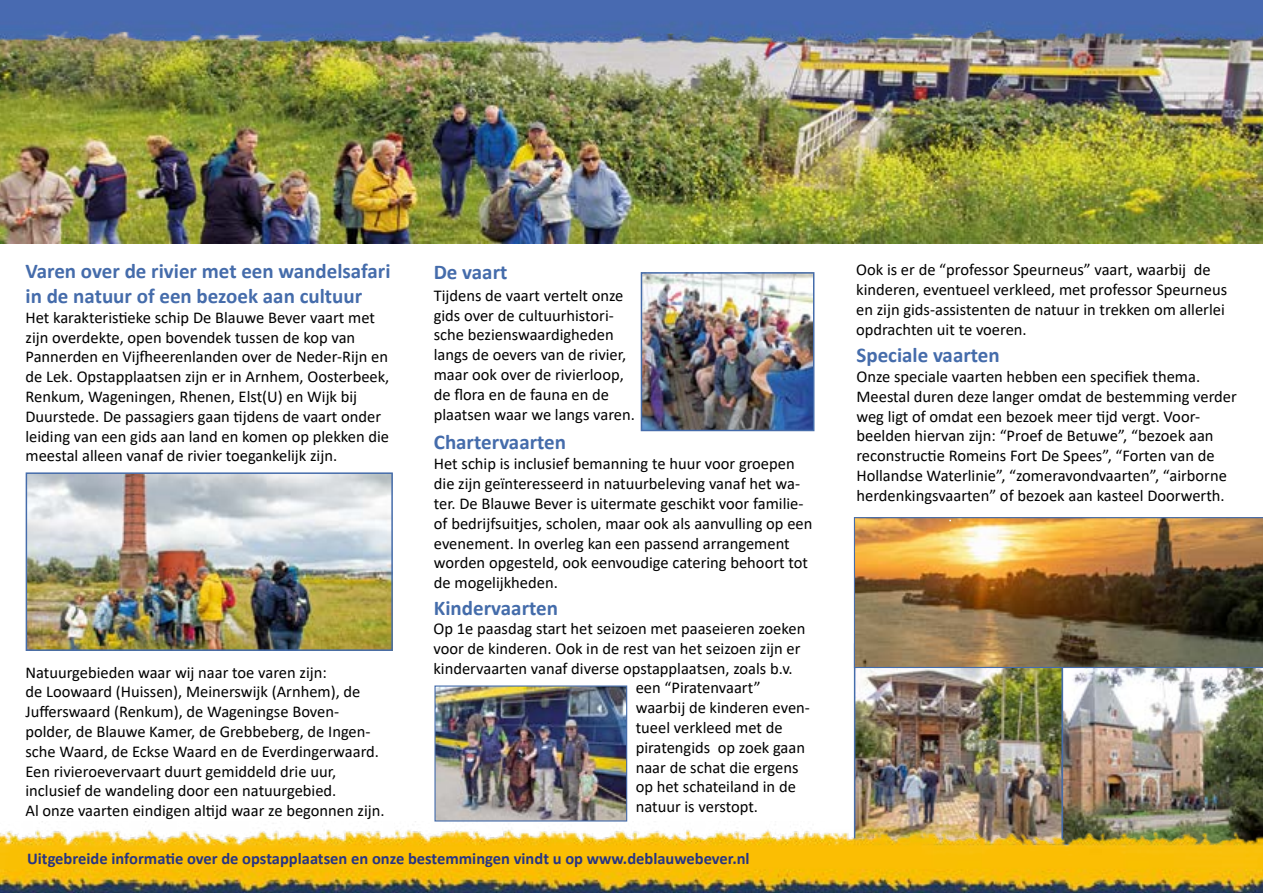
<style>
.page{position:relative;width:1263px;height:893px;background:#fff}
.page>*{position:absolute;margin:0;border:0;box-sizing:border-box;transform-origin:0 0}
.t1{font:700 21px/25.2px "Calibri";color:#456cab}
.t2{font:700 21px "Calibri";color:#446caa}
.t3{font:16.5px/19.8px "Calibri";color:#000}
.t4{font:700 16.5px "Calibri";color:#283583}
</style>
<div class="page">
<img style="left:1063px;top:668px;width:200px;height:154px">
<img style="left:857px;top:668px;width:203px;height:154px">
<div style="left:854px;top:643px;width:209px;height:202px;border:2px solid #456cab"></div>
<img style="left:0;top:822px;width:1263px;height:71px">
<img style="left:854px;top:517px;width:409px;height:151px">
<img style="left:436px;top:687px;width:189px;height:132px">
<div style="left:434px;top:685px;width:193px;height:136px;border:1px solid #456cab"></div>
<img style="left:29px;top:475px;width:361px;height:173px">
<div style="left:26px;top:472px;width:367px;height:179px;border:2px solid #456cab"></div>
<img style="left:644px;top:275px;width:167px;height:153px">
<div style="left:641px;top:272px;width:173px;height:159px;border:2px solid #456cab"></div>
<img style="left:0;top:50px;width:1263px;height:193px">
<img style="left:0;top:0;width:1263px;height:50px">
<p class="t1" style="left:26px;top:258px;width:366px">Varen over de rivier met een wandelsafari in de natuur of een bezoek aan cultuur</p>
<p class="t3" style="left:26px;top:307px;width:365px">Het karakteristieke schip De Blauwe Bever vaart met zijn overdekte, open bovendek tussen de kop van Pannerden en Vijfheerenlanden over de Neder-Rijn en de Lek. Opstapplaatsen zijn er in Arnhem, Oosterbeek, Renkum, Wageningen, Rhenen, Elst(U) en Wijk bij Duurstede. De passagiers gaan tijdens de vaart onder leiding van een gids aan land en komen op plekken die meestal alleen vanaf de rivier toegankelijk zijn.</p>
<p class="t3" style="left:26px;top:662px;width:361px">Natuurgebieden waar wij naar toe varen zijn:<br>de Loowaard (Huissen), Meinerswijk (Arnhem), de Jufferswaard (Renkum), de Wageningse Boven&shy;polder, de Blauwe Kamer, de Grebbeberg, de Ingen&shy;sche Waard, de Eckse Waard en de Everdingerwaard.<br>Een rivieroevervaart duurt gemiddeld drie uur, inclusief de wandeling door een natuurgebied.<br>Al onze vaarten eindigen altijd waar ze begonnen zijn.</p>
<p class="t1" style="left:434px;top:259px;width:75px">De vaart</p>
<p class="t3" style="left:434px;top:285px;width:203px">Tijdens de vaart vertelt onze gids over de cultuurhistori&shy;sche bezienswaardigheden langs de oevers van de rivier, maar ook over de rivierloop, de flora en de fauna en de plaatsen waar we langs varen.</p>
<p class="t1" style="left:434px;top:430px;width:134px">Chartervaarten</p>
<p class="t3" style="left:434px;top:453px;width:380px">Het schip is inclusief bemanning te huur voor groepen die zijn geïnteresseerd in natuurbeleving vanaf het wa&shy;ter. De Blauwe Bever is uitermate geschikt voor familie&shy;of bedrijfsuitjes, scholen, maar ook als aanvulling op een evenement. In overleg kan een passend arrangement worden opgesteld, ook eenvoudige catering behoort tot de mogelijkheden.</p>
<p class="t2" style="left:434px;top:593px;width:126px">Kindervaarten</p>
<p class="t3" style="left:433px;top:618px;width:373px">Op 1e paasdag start het seizoen met paaseieren zoeken</p>
<p class="t3" style="left:433px;top:638px;width:368px">voor de kinderen. Ook in de rest van het seizoen zijn er</p>
<p class="t3" style="left:433px;top:658px;width:361px">kindervaarten vanaf diverse opstapplaatsen, zoals b.v.</p>
<p class="t3" style="left:636px;top:677px;width:126px">een “Piratenvaart”</p>
<p class="t3" style="left:636px;top:697px;width:176px">waarbij de kinderen even-</p>
<p class="t3" style="left:636px;top:717px;width:148px">tueel verkleed met de</p>
<p class="t3" style="left:636px;top:737px;width:171px">piratengids op zoek gaan</p>
<p class="t3" style="left:636px;top:757px;width:164px">naar de schat die ergens</p>
<p class="t3" style="left:636px;top:776px;width:162px">op het schateiland in de</p>
<p class="t3" style="left:636px;top:796px;width:124px">natuur is verstopt.</p>
<p class="t4" style="left:27px;top:847px;width:724px">Uitgebreide informatie over de opstapplaatsen en onze bestemmingen vindt u op www.deblauwebever.nl</p>
<p class="t3" style="left:856px;top:259px;width:373px">Ook is er de “professor Speurneus” vaart, waarbij de kinderen, eventueel verkleed, met professor Speurneus en zijn gids-assistenten de natuur in trekken om allerlei opdrachten uit te voeren.</p>
<p class="t1" style="left:856px;top:342px;width:145px">Speciale vaarten</p>
<p class="t3" style="left:856px;top:366px;width:382px">Onze speciale vaarten hebben een specifiek thema.<br>Meestal duren deze langer omdat de bestemming verder weg ligt of omdat een bezoek meer tijd vergt. Voor&shy;beelden hiervan zijn: “Proef de Betuwe”, “bezoek aan reconstructie Romeins Fort De Spees”, “Forten van de Hollandse Waterlinie”, “zomeravondvaarten”, “airborne herdenkingsvaarten” of bezoek aan kasteel Doorwerth.</p>
</div>
